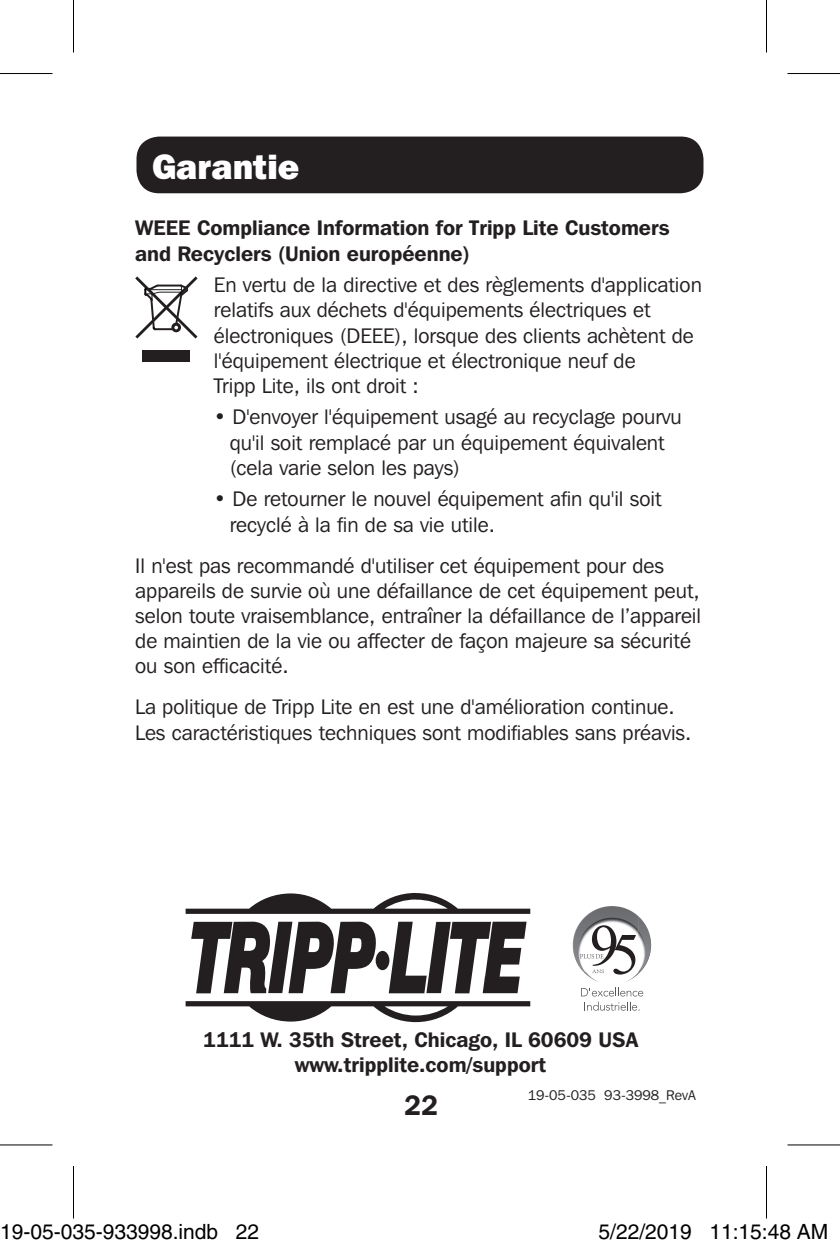
<style>
.page{position:relative;width:840px;height:1250px;background:#fff}
.page>*{position:absolute;margin:0;border:0;box-sizing:border-box;transform-origin:0 0}
.t1{font:800 35px "Franklin Gothic IT Cby BT";color:#fff}
.t2{font:600 28px "Franklin Gothic IT Cby BT";color:#231f20}
.t3{font:21px/25.2px "Franklin Gothic IT Cby BT";color:#231f20}
.t4{font:600 21px/25.2px "Franklin Gothic IT Cby BT";color:#231f20}
.t5{font:21px "Helvetica";color:#000}
.t6{font:14px "Franklin Gothic IT Cby BT";color:#231f20}
</style>
<div class="page">
<div style="left:136px;top:136px;width:568px;height:57px;background:#231f20;border-radius:23px"></div>
<div style="left:376px;top:951px;width:13px;height:19px;background:#231f20;border-radius:50%"></div>
<svg style="left:191px;top:921px;width:186px;height:72px"></svg>
<svg style="left:389px;top:921px;width:138px;height:72px"></svg>
<svg style="left:186px;top:893px;width:344px;height:21px"></svg>
<svg style="left:186px;top:1001px;width:344px;height:21px"></svg>
<div style="left:142px;top:350px;width:48px;height:12px;background:#231f20"></div>
<svg style="left:135px;top:276px;width:63px;height:62px"></svg>
<img style="left:578px;top:906px;width:32px;height:20px">
<img style="left:638px;top:923px;width:13px;height:51px">
<img style="left:583px;top:971px;width:48px;height:11px">
<svg style="left:592px;top:925px;width:44px;height:49px"></svg>
<svg style="left:581px;top:987px;width:62px;height:23px"></svg>
<svg style="left:0;top:1145px;width:52px;height:1px"></svg>
<svg style="left:788px;top:1145px;width:52px;height:1px"></svg>
<hr style="left:0;top:73px;width:52px;height:1px;background:#000">
<hr style="left:788px;top:73px;width:52px;height:1px;background:#000">
<hr style="left:0;top:1144px;width:52px;height:1px;background:#000">
<hr style="left:788px;top:1144px;width:52px;height:1px;background:#000">
<hr style="left:73px;top:0;width:1px;height:52px;background:#000">
<hr style="left:73px;top:1166px;width:1px;height:52px;background:#000">
<hr style="left:766px;top:0;width:1px;height:52px;background:#000">
<hr style="left:766px;top:1166px;width:1px;height:52px;background:#000">
<div style="left:32px;top:1225px;width:8px;height:13px;border:1px solid #fff;border-radius:50%"></div>
<div style="left:30px;top:1224px;width:12px;height:16px;border:1px solid #fff;border-radius:50%"></div>
<div style="left:63px;top:1225px;width:7px;height:13px;border:1px solid #fff;border-radius:50%"></div>
<div style="left:61px;top:1224px;width:11px;height:16px;border:1px solid #fff;border-radius:50%"></div>
<div style="left:659px;top:1225px;width:8px;height:13px;border:1px solid #fff;border-radius:50%"></div>
<div style="left:657px;top:1224px;width:11px;height:16px;border:1px solid #fff;border-radius:50%"></div>
<p class="t1" style="left:152px;top:144px;width:149px">Garantie</p>
<p class="t4" style="left:135px;top:215px;width:536px">WEEE Compliance Information for Tripp Lite Customers and Recyclers (Union européenne)</p>
<p class="t3" style="left:214px;top:272px;width:489px">En vertu de la directive et des règlements d'application relatifs aux déchets d'équipements électriques et électroniques (DEEE), lorsque des clients achètent de l'équipement électrique et électronique neuf de<br>Tripp Lite, ils ont droit :</p>
<p class="t3" style="left:230px;top:404px;width:454px;text-indent:-16px">• D'envoyer l'équipement usagé au recyclage pourvu qu'il soit remplacé par un équipement équivalent (cela varie selon les pays)</p>
<p class="t3" style="left:230px;top:486px;width:433px;text-indent:-16px">• De retourner le nouvel équipement afin qu'il soit recyclé à la fin de sa vie utile.</p>
<p class="t3" style="left:135px;top:552px;width:567px">Il n'est pas recommandé d'utiliser cet équipement pour des appareils de survie où une défaillance de cet équipement peut, selon toute vraisemblance, entraîner la défaillance de l’appareil de maintien de la vie ou affecter de façon majeure sa sécurité ou son efficacité.</p>
<p class="t3" style="left:135px;top:694px;width:558px">La politique de Tripp Lite en est une d'amélioration continue.<br>Les caractéristiques techniques sont modifiables sans préavis.</p>
<p class="t4" style="left:203px;top:1026px;width:437px;text-align:center">1111 W. 35th Street, Chicago, IL 60609 USA www.tripplite.com/support</p>
<p class="t6" style="left:528px;top:1086px;width:170px">19-05-035 93-3998_RevA</p>
<h2 class="t2" style="left:404px;top:1087px;width:36px">22</h2>
<p class="t5" style="left:0;top:1219px;width:261px">19-05-035-933998.indb 22</p>
<p class="t5" style="left:598px;top:1219px;width:231px">5/22/2019 11:15:48 AM</p>
</div>
